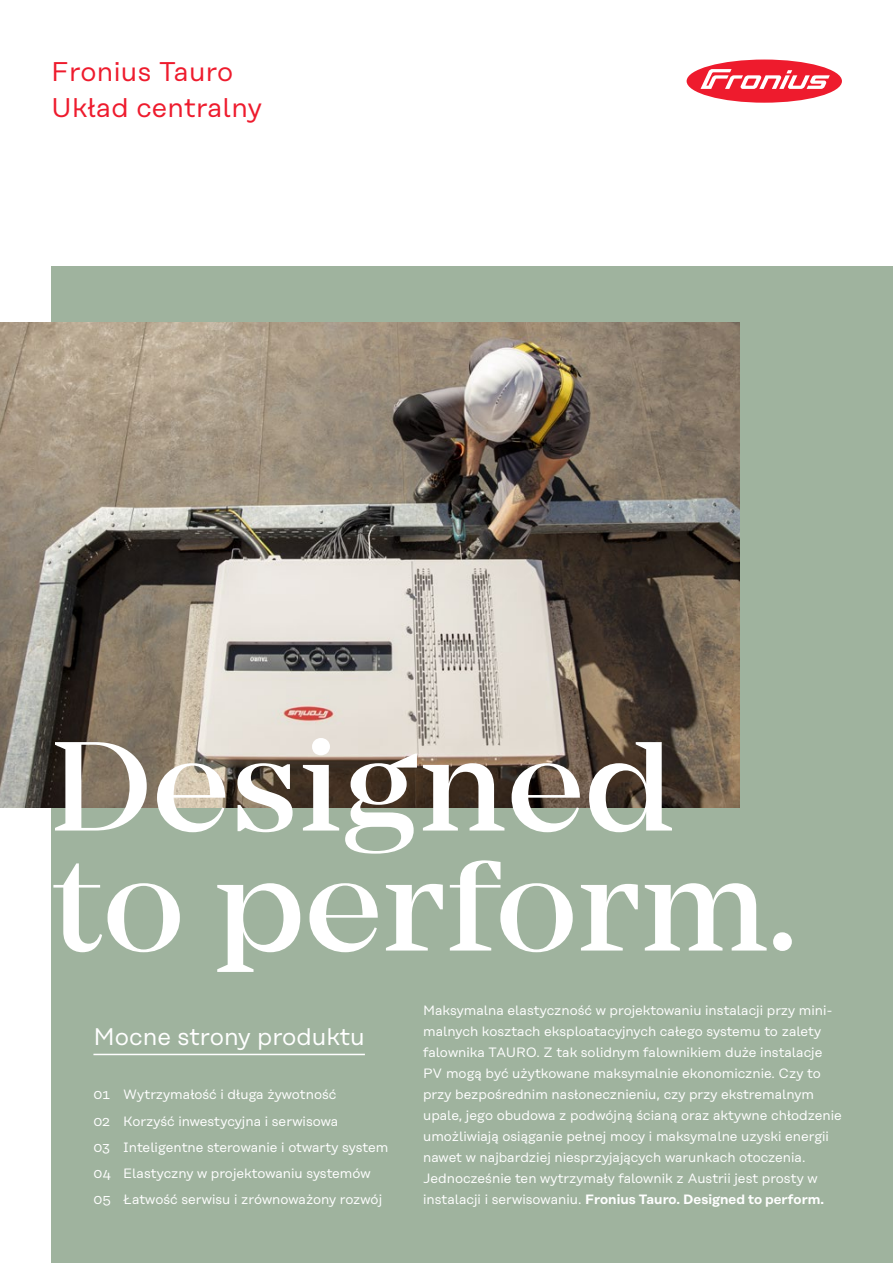
<style>
.page{position:relative;width:893px;height:1263px;background:#fff}
.page>*{position:absolute;margin:0;border:0;box-sizing:border-box;transform-origin:0 0}
.t1{font:500 132px/120px "Mirador";color:#fff}
.t2{font:27px/36px "Rational Text";letter-spacing:.01em;color:#ee1b2d}
.t3{font:24px "Rational Text";color:#fff}
.t4{font:13.5px/21px "Rational Text";color:#fff}
.s1{font-weight:600}
</style>
<div class="page">
<div style="left:51px;top:267px;width:842px;height:996px;background:#9fb39e"></div>
<img style="left:0;top:323px;width:740px;height:485px">
<div style="left:687px;top:60px;width:155px;height:43px;background:#ee1b2d;border-radius:50%"></div>
<svg style="left:700px;top:69px;width:130px;height:20px"></svg>
<hr style="left:93px;top:1054px;width:272px;height:1px;background:#fff">
<h2 class="t2" style="left:51px;top:54px;width:212px">Fronius Tauro<br>Układ centralny</h2>
<h1 class="t1" style="left:51px;top:727px;width:746px">Designed to perform.</h1>
<h3 class="t3" style="left:93px;top:1023px;width:273px">Mocne strony produktu</h3>
<p class="t4" style="left:93px;top:1081px;width:296px;line-height:26.2px">01 Wytrzymałość i długa żywotność<br>02 Korzyść inwestycyjna i serwisowa<br>03 Inteligentne sterowanie i otwarty system 04 Elastyczny w projektowaniu systemów 05 Łatwość serwisu i zrównoważony rozwój</p>
<p class="t4" style="left:423px;top:1000px;width:420px">Maksymalna elastyczność w projektowaniu instalacji przy mini&shy;malnych kosztach eksploatacyjnych całego systemu to zalety falownika TAURO. Z tak solidnym falownikiem duże instalacje PV mogą być użytkowane maksymalnie ekonomicznie. Czy to przy bezpośrednim nasłonecznieniu, czy przy ekstremalnym upale, jego obudowa z podwójną ścianą oraz aktywne chłodzenie umożliwiają osiąganie pełnej mocy i maksymalne uzyski energii nawet w najbardziej niesprzyjających warunkach otoczenia.<br>Jednocześnie ten wytrzymały falownik z Austrii jest prosty w instalacji i serwisowaniu. <span class="s1">Fronius Tauro. Designed to perform.</span></p>
</div>
